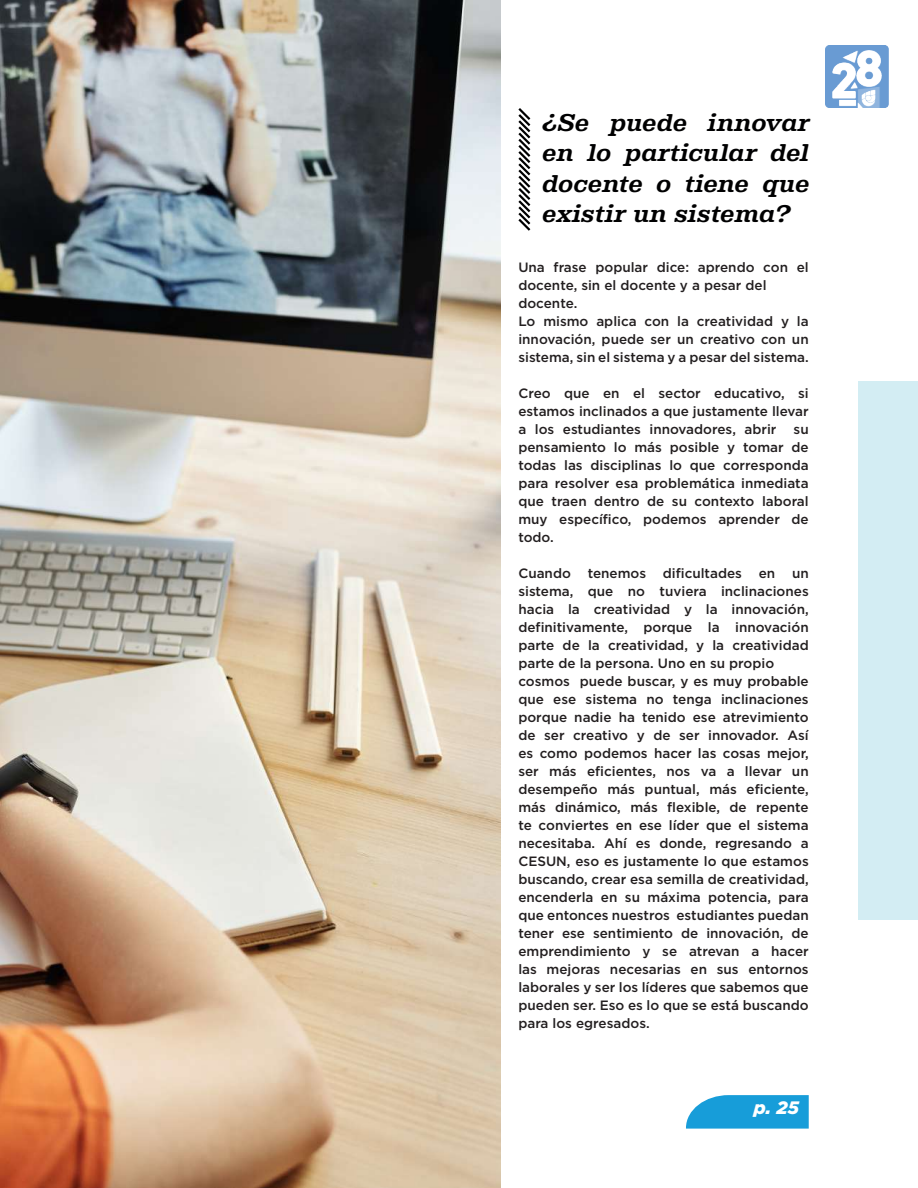
<style>
.page{position:relative;width:918px;height:1188px;background:#fff}
.page>*{position:absolute;margin:0;border:0;box-sizing:border-box;transform-origin:0 0}
.t1{font:italic 700 25.5px/30.6px "Albiona Soft";color:#000001;text-align:justify}
.t2{font:italic 900 18px "Gotham HTF";color:#fff}
.t3{font:500 13.5px/18px "Gotham HTF";color:#231f20}
</style>
<div class="page">
<svg style="left:686px;top:1095px;width:123px;height:34px;background:#2ba5dc"></svg>
<img style="left:0;top:0;width:500px;height:1188px">
<svg style="left:518px;top:108px;width:13px;height:123px"></svg>
<img style="left:826px;top:46px;width:62px;height:62px">
<div style="left:858px;top:381px;width:60px;height:539px;background:#d0ecf3"></div>
<h1 class="t1" style="left:543px;top:107px;width:269px">¿Se puede innovar en lo particular del docente o tiene que existir un sistema?</h1>
<p class="t3" style="left:518px;top:257px;width:292px">Una frase popular dice: aprendo con el docente, sin el docente y a pesar del docente.<br>Lo mismo aplica con la creatividad y la innovación, puede ser un creativo con un sistema, sin el sistema y a pesar del sistema.</p>
<p class="t3" style="left:518px;top:383px;width:292px;text-align:justify">Creo que en el sector educativo, si estamos inclinados a que justamente llevar a los estudiantes innovadores, abrir</p>
<p class="t3" style="left:518px;top:419px;width:292px;text-align:justify;text-indent:275px">su pensamiento lo más posible y tomar de todas las disciplinas lo que corresponda para resolver esa problemática inmediata que traen dentro de su contexto laboral muy específico, podemos aprender de todo.</p>
<p class="t3" style="left:518px;top:563px;width:292px">Cuando tenemos dificultades en un sistema, que no tuviera inclinaciones hacia la creatividad y la innovación, definitivamente, porque la innovación parte de la creatividad, y la creatividad parte de la persona. Uno en su propio cosmos puede buscar, y es muy probable que ese sistema no tenga inclinaciones porque nadie ha tenido ese atrevimiento de ser creativo y de ser innovador. Así es como podemos hacer las cosas mejor, ser más eficientes, nos va a llevar un desempeño más puntual, más eficiente, más dinámico, más flexible, de repente te conviertes en ese líder que el sistema necesitaba. Ahí es donde, regresando a CESUN, eso es justamente lo que estamos buscando, crear esa semilla de creatividad, encenderla en su máxima potencia, para que entonces nuestros estudiantes puedan tener ese sentimiento de innovación, de emprendimiento y se atrevan a hacer las mejoras necesarias en sus entornos laborales y ser los líderes que sabemos que pueden ser. Eso es lo que se está buscando para los egresados.</p>
<h2 class="t2" style="left:754px;top:1097px;width:46px">p. 25</h2>
</div>
